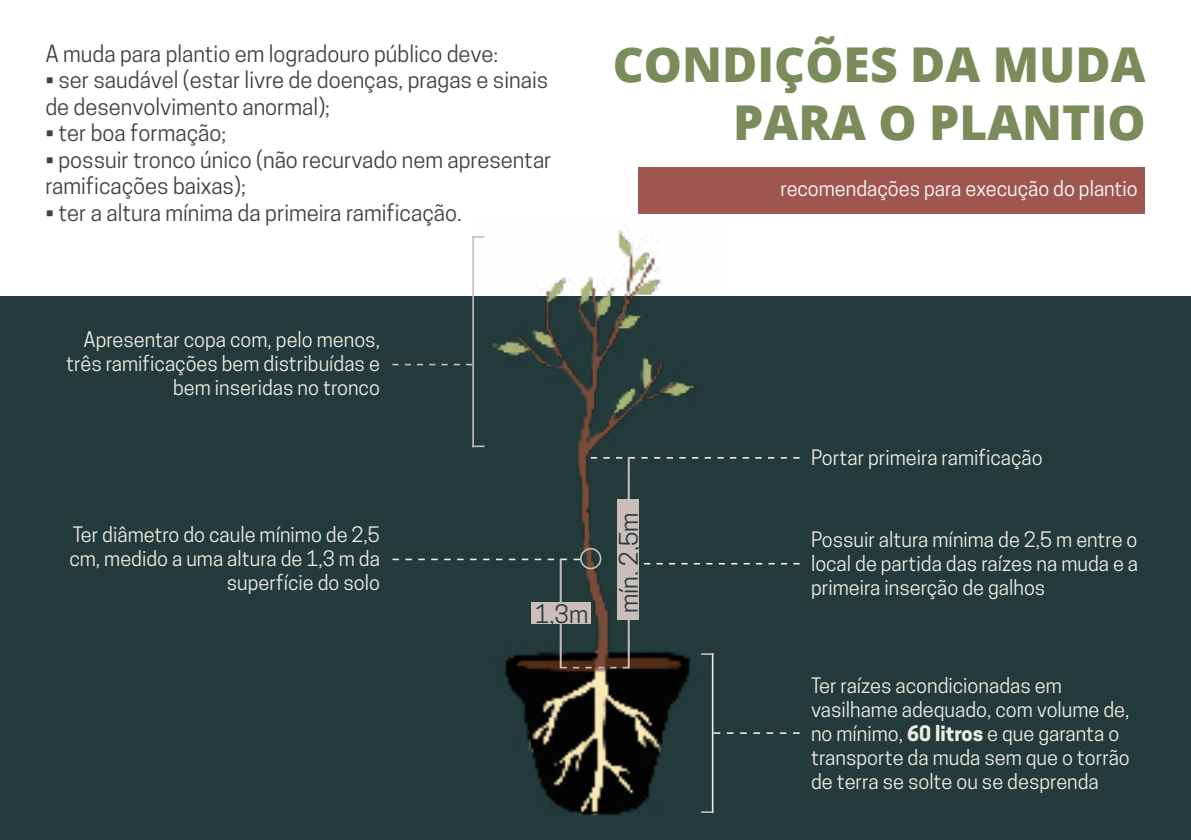
<style>
.page{position:relative;width:1191px;height:840px;background:#fff}
.page>*{position:absolute;margin:0;border:0;box-sizing:border-box;transform-origin:0 0}
.t1{font:800 48px/57.6px "Open Sans";color:#7b8b59;text-align:right}
.t2{font:24px "Cooper Hewitt";color:#233b3b}
.t3{font:22px/26.4px "Cooper Hewitt";color:#414042}
.t4{font:20px/24px "Cooper Hewitt";color:#eeede1;text-align:right}
.t5{font:20px "Cooper Hewitt";color:#fff}
.s1{font-weight:700}
</style>
<div class="page">
<div style="left:0;top:297px;width:1191px;height:542px;background:#233b3b"></div>
<img style="left:472px;top:229px;width:249px;height:587px">
<hr style="left:712px;top:652px;width:1px;height:160px;background:#eeede1">
<svg style="left:701px;top:653px;width:12px;height:1px"></svg>
<svg style="left:701px;top:810px;width:12px;height:2px"></svg>
<hr style="left:472px;top:236px;width:2px;height:211px;background:#ccbdba">
<svg style="left:472px;top:445px;width:12px;height:2px"></svg>
<svg style="left:713px;top:731px;width:86px;height:2px"></svg>
<svg style="left:392px;top:363px;width:80px;height:2px"></svg>
<svg style="left:644px;top:562px;width:155px;height:2px"></svg>
<svg style="left:392px;top:558px;width:188px;height:2px"></svg>
<svg style="left:561px;top:666px;width:67px;height:2px"></svg>
<svg style="left:591px;top:457px;width:208px;height:1px"></svg>
<hr style="left:628px;top:457px;width:2px;height:211px;background:#ccbdba">
<hr style="left:559px;top:558px;width:2px;height:110px;background:#ccbdba">
<div style="left:580px;top:547px;width:21px;height:22px;border:2px solid #ccbdba;border-radius:50%"></div>
<div style="left:531px;top:601px;width:60px;height:22px;background:#ccbdba"></div>
<div style="left:617px;top:499px;width:21px;height:120px;background:#ccbdba"></div>
<div style="left:638px;top:167px;width:506px;height:46px;background:#9f564f"></div>
<p class="t3" style="left:45px;top:40px;width:454px">A muda para plantio em logradouro público deve:</p>
<p class="t3" style="left:45px;top:67px;width:504px">• ser saudável (estar livre de doenças, pragas e sinais de desenvolvimento anormal);</p>
<p class="t3" style="left:45px;top:120px;width:182px">• ter boa formação;</p>
<p class="t3" style="left:45px;top:146px;width:508px">• possuir tronco único (não recurvado nem apresentar ramificações baixas);</p>
<p class="t3" style="left:45px;top:199px;width:418px">• ter a altura mínima da primeira ramificação.</p>
<h1 class="t1" style="left:613px;top:33px;width:534px">CONDIÇÕES DA MUDA<br>PARA O PLANTIO</h1>
<p class="t5" style="left:780px;top:177px;width:359px">recomendações para execução do plantio</p>
<p class="t4" style="left:66px;top:327px;width:315px">Apresentar copa com, pelo menos, três ramificações bem distribuídas e bem inseridas no tronco</p>
<p class="t4" style="left:69px;top:522px;width:312px">Ter diâmetro do caule mínimo de 2,5 cm, medido a uma altura de 1,3 m da superfície do solo</p>
<p class="t2" style="left:535px;top:599px;width:55px">1,3m</p>
<p class="t2" style="left:614px;top:612px;width:102px;rotate:-90deg">mín. 2,5m</p>
<p class="t4" style="left:811px;top:445px;width:233px">Portar primeira ramificação</p>
<p class="t4" style="left:811px;top:527px;width:329px;text-align:justify">Possuir altura mínima de 2,5 m entre o local de partida das raízes na muda e a primeira inserção de galhos</p>
<p class="t4" style="left:811px;top:673px;width:320px;text-align:left">Ter raízes acondicionadas em vasilhame adequado, com volume de, no mínimo, <span class="s1">60 litros</span> e que garanta o transporte da muda sem que o torrão de terra se solte ou se desprenda</p>
</div>
